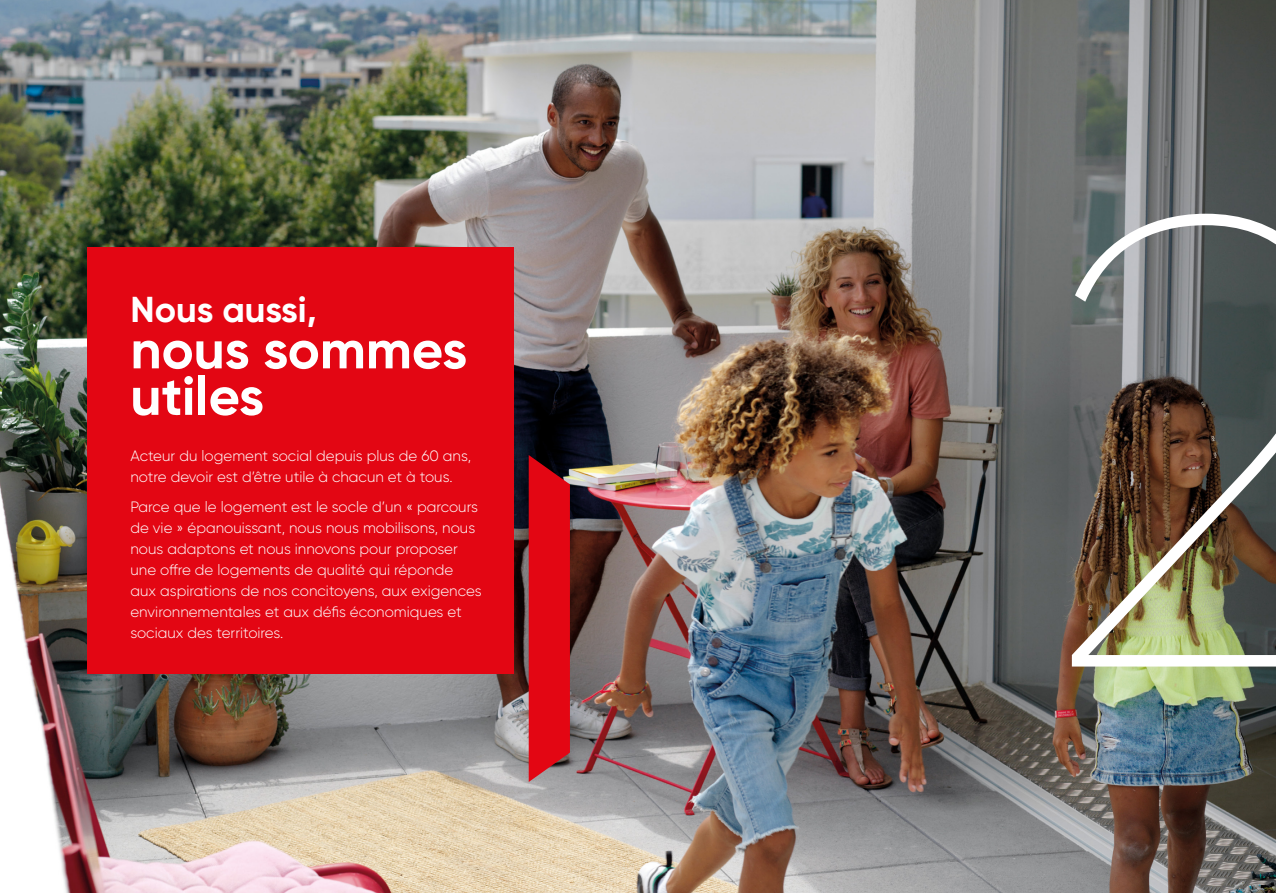
<style>
.page{position:relative;width:1276px;height:893px;background:#fff}
.page>*{position:absolute;margin:0;border:0;box-sizing:border-box;transform-origin:0 0}
.t1{font:100 637.8px "Gilroy";color:#fff}
.t2{font:700 54px/46.5px "Gilroy";color:#fff}
.t3{font:700 36px "Gilroy";letter-spacing:-.005em;color:#fff}
.t4{font:300 15px/21px "Gilroy";color:#fff}
</style>
<div class="page">
<img style="left:0;top:0;width:1276px;height:893px">
<div style="left:87px;top:247px;width:426px;height:426px;background:#e30613"></div>
<svg style="left:529px;top:455px;width:41px;height:327px;background:#d50c18"></svg>
<h3 class="t3" style="left:130px;top:287px;width:188px">Nous aussi,</h3>
<h2 class="t2" style="left:130px;top:326px;width:338px">nous sommes utiles</h2>
<p class="t4" style="left:130px;top:445px;width:342px">Acteur du logement social depuis plus de 60 ans, notre devoir est d’être utile à chacun et à tous.</p>
<p class="t4" style="left:130px;top:496px;width:352px">Parce que le logement est le socle d’un « parcours de vie » épanouissant, nous nous mobilisons, nous nous adaptons et nous innovons pour proposer une offre de logements de qualité qui réponde aux aspirations de nos concitoyens, aux exigences environnementales et aux défis économiques et sociaux des territoires.</p>
<h1 class="t1" style="left:1040px;top:54px;width:340px">2</h1>
</div>
